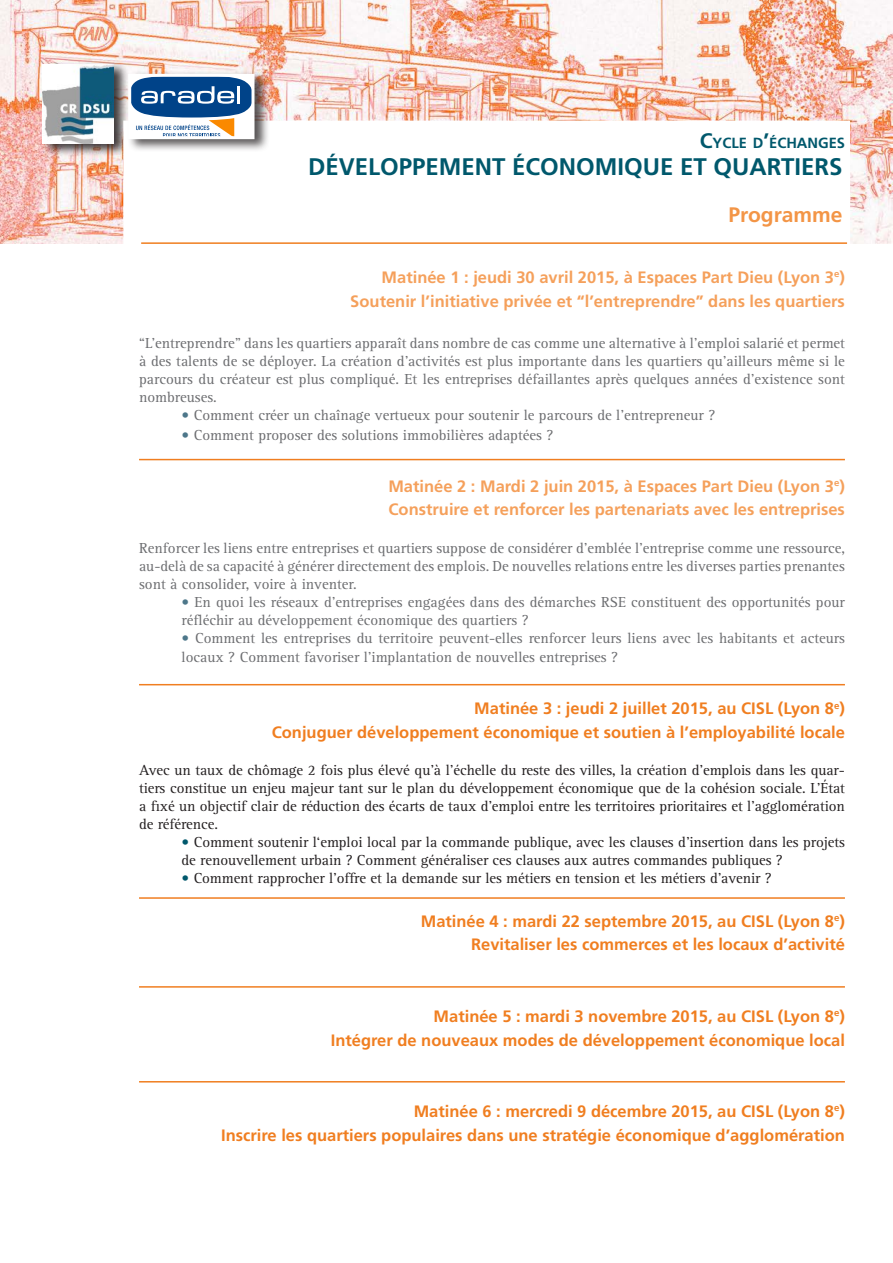
<style>
.page{position:relative;width:893px;height:1263px;background:#fff}
.page>*{position:absolute;margin:0;border:0;box-sizing:border-box;transform-origin:0 0}
.t1{font:700 24px "Frutiger";color:#00586c}
.t2{font:700 21px "Frutiger";color:#f39546}
.t3{font:700 16.5px "Frutiger";color:#f07e20}
.t4{font:700 16.5px "Frutiger";color:#f5a05b}
.t5{font:15px/18px "Rotis Serif";color:#6c6d70;text-align:justify}
.t6{font:15px/18px "Rotis Serif";letter-spacing:-.005em;color:#231f20;text-align:justify}
.t7{font:700 14.7px "Frutiger";color:#00586c}
.s1{font-size:21px}
.s2{color:#4d778a}
.s3{color:#00586c}
</style>
<div class="page">
<img style="left:0;top:0;width:893px;height:244px">
<div style="left:41px;top:61px;width:88px;height:96px;background:#231f20;opacity:.86"></div>
<img style="left:43px;top:65px;width:71px;height:79px">
<div style="left:127px;top:124px;width:719px;height:272px;background:#fff"></div>
<hr style="left:141px;top:242px;width:706px;height:2px;background:#f07e20">
<hr style="left:139px;top:459px;width:706px;height:1px;background:#f07e20">
<hr style="left:139px;top:897px;width:706px;height:2px;background:#f07e20">
<hr style="left:139px;top:684px;width:706px;height:1px;background:#f07e20">
<hr style="left:139px;top:986px;width:706px;height:2px;background:#f07e20">
<hr style="left:139px;top:1081px;width:706px;height:1px;background:#f07e20">
<div style="left:127px;top:70px;width:143px;height:82px;background:#231f20;opacity:.75"></div>
<svg style="left:132px;top:78px;width:118px;height:57px"></svg>
<div style="left:128px;top:74px;width:126px;height:65px;border:3px solid #fff"></div>
<p class="t7" style="left:700px;top:134px;width:147px"><span class="s1">C</span>YCLE D<span class="s1">’</span>ÉCHANGES</p>
<p class="t1" style="left:308px;top:152px;width:536px">DÉVELOPPEMENT ÉCONOMIQUE ET QUARTIERS</p>
<p class="t2" style="left:728px;top:203px;width:115px">Programme</p>
<p class="t4" style="left:382px;top:267px;width:465px">Matinée 1 : jeudi 30 avril 2015, à Espaces Part Dieu (Lyon 3<sup>e</sup>)</p>
<p class="t4" style="left:350px;top:291px;width:496px">Soutenir l’initiative privée et “l’entreprendre” dans les quartiers</p>
<p class="t5" style="left:139px;top:335px;width:707px">“L’entreprendre” dans les quartiers apparaît dans nombre de cas comme une alternative à l’emploi salarié et permet à des talents de se déployer. La création d’activités est plus importante dans les quartiers qu’ailleurs même si le parcours du créateur est plus compliqué. Et les entreprises défaillantes après quelques années d’existence sont nombreuses.</p>
<p class="t5" style="left:182px;top:407px;width:535px"><span class="s2">•</span> Comment créer un chaînage vertueux pour soutenir le parcours de l’entrepreneur ?</p>
<p class="t5" style="left:182px;top:426px;width:373px"><span class="s2">•</span> Comment proposer des solutions immobilières adaptées ?</p>
<p class="t4" style="left:388px;top:476px;width:458px">Matinée 2 : Mardi 2 juin 2015, à Espaces Part Dieu (Lyon 3<sup>e</sup>)</p>
<p class="t4" style="left:389px;top:500px;width:458px">Construire et renforcer les partenariats avec les entreprises</p>
<p class="t5" style="left:139px;top:539px;width:707px">Renforcer les liens entre entreprises et quartiers suppose de considérer d’emblée l’entreprise comme une ressource, au-delà de sa capacité à générer directement des emplois. De nouvelles relations entre les diverses parties prenantes sont à consolider, voire à inventer.</p>
<p class="t5" style="left:182px;top:593px;width:665px"><span class="s2">•</span> En quoi les réseaux d’entreprises engagées dans des démarches RSE constituent des opportunités pour réfléchir au développement économique des quartiers ?</p>
<p class="t5" style="left:182px;top:629px;width:665px;line-height:19.5px"><span class="s2">•</span> Comment les entreprises du territoire peuvent-elles renforcer leurs liens avec les habitants et acteurs locaux ? Comment favoriser l’implantation de nouvelles entreprises ?</p>
<p class="t3" style="left:474px;top:699px;width:372px">Matinée 3 : jeudi 2 juillet 2015, au CISL (Lyon 8<sup>e</sup>)</p>
<p class="t3" style="left:272px;top:722px;width:575px">Conjuguer développement économique et soutien à l’employabilité locale</p>
<p class="t6" style="left:139px;top:762px;width:707px">Avec un taux de chômage 2 fois plus élevé qu’à l’échelle du reste des villes, la création d’emplois dans les quar&shy;tiers constitue un enjeu majeur tant sur le plan du développement économique que de la cohésion sociale. L’État a fixé un objectif clair de réduction des écarts de taux d’emploi entre les territoires prioritaires et l’agglomération de référence.</p>
<p class="t6" style="left:182px;top:834px;width:665px"><span class="s3">•</span> Comment soutenir l‘emploi local par la commande publique, avec les clauses d’insertion dans les projets de renouvellement urbain ? Comment généraliser ces clauses aux autres commandes publiques ?</p>
<p class="t6" style="left:182px;top:870px;width:591px"><span class="s3">•</span> Comment rapprocher l’offre et la demande sur les métiers en tension et les métiers d’avenir ?</p>
<p class="t3" style="left:421px;top:911px;width:426px">Matinée 4 : mardi 22 septembre 2015, au CISL (Lyon 8<sup>e</sup>)</p>
<p class="t3" style="left:471px;top:935px;width:375px">Revitaliser les commerces et les locaux d’activité</p>
<p class="t3" style="left:434px;top:1006px;width:413px">Matinée 5 : mardi 3 novembre 2015, au CISL (Lyon 8<sup>e</sup>)</p>
<p class="t3" style="left:331px;top:1030px;width:516px">Intégrer de nouveaux modes de développement économique local</p>
<p class="t3" style="left:414px;top:1101px;width:433px">Matinée 6 : mercredi 9 décembre 2015, au CISL (Lyon 8<sup>e</sup>)</p>
<p class="t3" style="left:221px;top:1125px;width:625px">Inscrire les quartiers populaires dans une stratégie économique d’agglomération</p>
</div>
